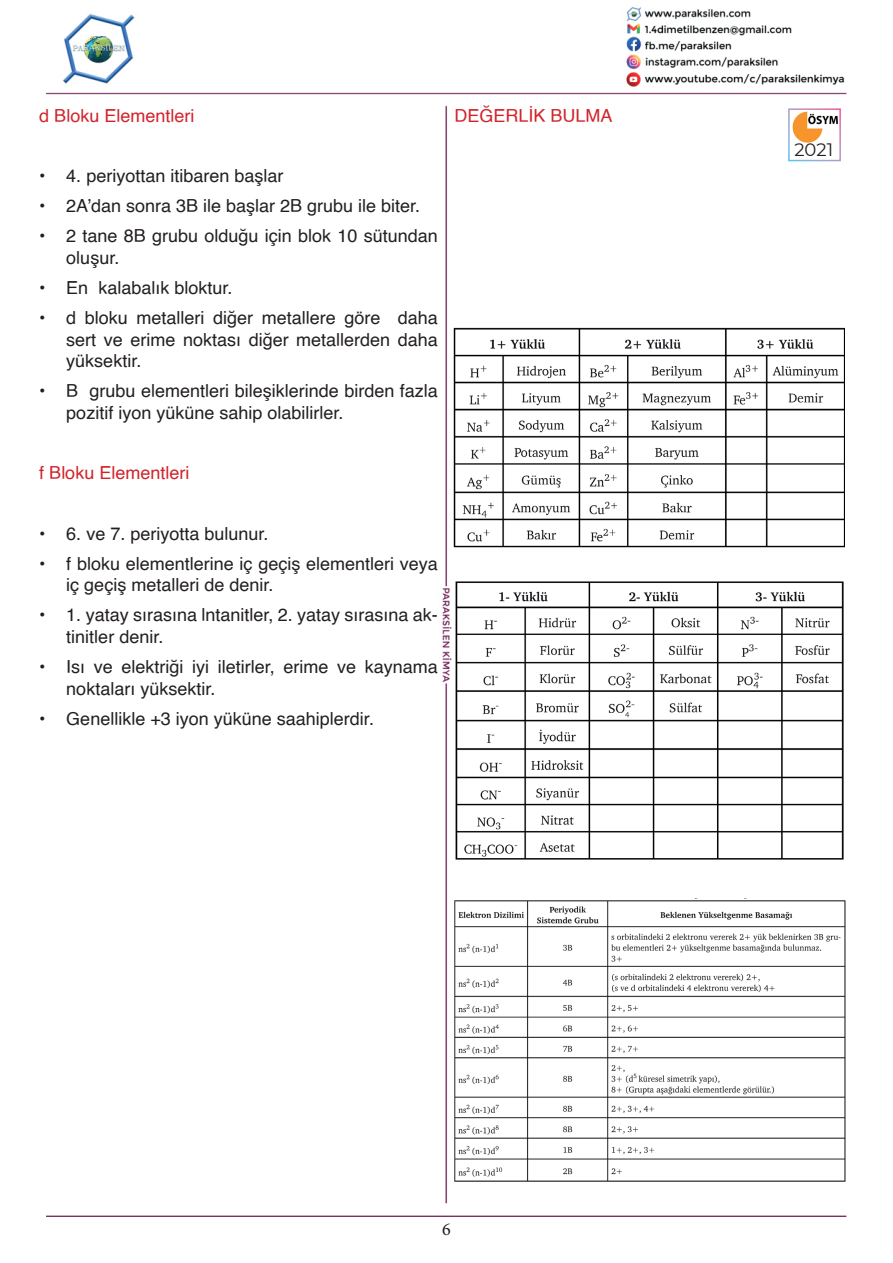
<style>
.page{position:relative;width:893px;height:1263px;background:#fff}
.page>*{position:absolute;margin:0;border:0;box-sizing:border-box;transform-origin:0 0}
.t1{font:18px/21.6px "Helvetica";color:#231f20}
.t2{font:18px "Helvetica";color:#d1232a}
.t3{font:18px "Montserrat";color:#231f20}
.t4{font:18px "Minion Pro";color:#231f20}
</style>
<div class="page">
<img style="left:46px;top:7px;width:801px;height:1210px">
<img style="left:453px;top:326px;width:391px;height:535px">
<img style="left:454px;top:898px;width:393px;height:288px">
<img style="left:791px;top:111px;width:47px;height:32px">
<div style="left:788px;top:108px;width:53px;height:53px;border:2px solid #fff"></div>
<p class="t2" style="left:39px;top:102px;width:157px">d Bloku Elementleri</p>
<p class="t2" style="left:454px;top:102px;width:160px">DEĞERLİK BULMA</p>
<p class="t1" style="left:39px;top:166px;width:246px">• 4. periyottan itibaren başlar</p>
<p class="t1" style="left:39px;top:196px;width:382px">• 2A’dan sonra 3B ile başlar 2B grubu ile biter.</p>
<p class="t1" style="left:66px;top:226px;width:373px;text-indent:-27px">• 2 tane 8B grubu olduğu için blok 10 sütundan oluşur.</p>
<p class="t1" style="left:39px;top:277px;width:195px">• En kalabalık bloktur.</p>
<p class="t1" style="left:66px;top:308px;width:373px;text-align:justify;text-indent:-27px">• d bloku metalleri diğer metallere göre daha sert ve erime noktası diğer metallerden daha yüksektir.</p>
<p class="t1" style="left:66px;top:381px;width:373px;text-indent:-27px">• B grubu elementleri bileşiklerinde birden fazla pozitif iyon yüküne sahip olabilirler.</p>
<p class="t2" style="left:39px;top:459px;width:152px">f Bloku Elementleri</p>
<p class="t1" style="left:39px;top:523px;width:231px">• 6. ve 7. periyotta bulunur.</p>
<p class="t1" style="left:66px;top:553px;width:373px;text-indent:-27px">• f bloku elementlerine iç geçiş elementleri veya iç geçiş metalleri de denir.</p>
<p class="t1" style="left:66px;top:605px;width:373px;text-indent:-27px">• 1. yatay sırasına lntanitler, 2. yatay sırasına ak&shy;tinitler denir.</p>
<p class="t1" style="left:66px;top:656px;width:373px;text-indent:-27px">• Isı ve elektriği iyi iletirler, erime ve kaynama noktaları yüksektir.</p>
<p class="t1" style="left:39px;top:708px;width:336px">• Genellikle +3 iyon yüküne saahiplerdir.</p>
<p class="t3" style="left:794px;top:137px;width:40px">2021</p>
<p class="t4" style="left:442px;top:1217px;width:10px">6</p>
</div>
